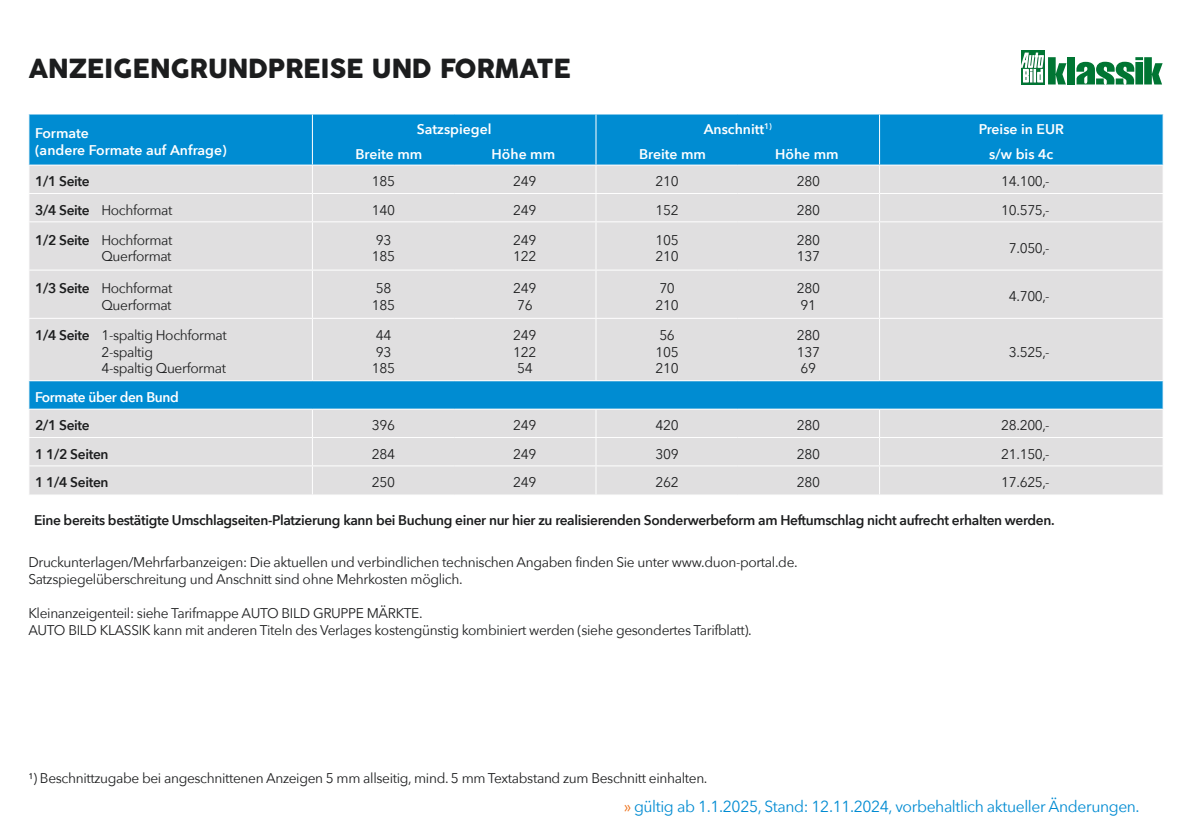
<style>
.page{position:relative;width:1191px;height:840px;background:#fff}
.page>*{position:absolute;margin:0;border:0;box-sizing:border-box;transform-origin:0 0}
.t1{font:26px "Cocogoose Pro";letter-spacing:-.01em;color:#1c1d1e}
.t2{font:16px "Avenir Next";letter-spacing:-.025em;color:#008bd2}
.t3{font:14px/16.8px "Avenir Next";letter-spacing:-.025em;color:#1c1d1e}
.t4{font:600 14px "Avenir Next";letter-spacing:-.025em;color:#1c1d1e}
.t5{font:600 14px/25.2px "Avenir Next";color:#fff}
.t6{font:600 14px "Avenir Next";letter-spacing:-.025em;color:#fff}
.s1{font-weight:600}
.s2{color:#ee7119}
</style>
<div class="page">
<div style="left:29px;top:114px;width:1133px;height:50px;background:#008cd2"></div>
<svg style="left:29px;top:165px;width:1133px;height:329px;background:#cdd8df"></svg>
<hr style="left:312px;top:114px;width:1px;height:50px;background:#fff">
<hr style="left:595px;top:114px;width:1px;height:50px;background:#fff">
<hr style="left:879px;top:114px;width:1px;height:50px;background:#fff">
<hr style="left:28px;top:193px;width:284px;height:1px;background:#fff">
<hr style="left:312px;top:193px;width:142px;height:1px;background:#fff">
<svg style="left:312px;top:165px;width:1px;height:56px"></svg>
<hr style="left:454px;top:193px;width:142px;height:1px;background:#fff">
<hr style="left:596px;top:193px;width:142px;height:1px;background:#fff">
<svg style="left:595px;top:165px;width:1px;height:56px"></svg>
<hr style="left:738px;top:193px;width:141px;height:1px;background:#fff">
<hr style="left:879px;top:193px;width:284px;height:1px;background:#fff">
<svg style="left:879px;top:165px;width:1px;height:56px"></svg>
<svg style="left:1162px;top:165px;width:1px;height:56px"></svg>
<hr style="left:28px;top:221px;width:284px;height:1px;background:#fff">
<hr style="left:312px;top:221px;width:142px;height:1px;background:#fff">
<hr style="left:312px;top:222px;width:1px;height:47px;background:#fff">
<hr style="left:454px;top:221px;width:142px;height:1px;background:#fff">
<hr style="left:596px;top:221px;width:142px;height:1px;background:#fff">
<hr style="left:595px;top:222px;width:1px;height:47px;background:#fff">
<hr style="left:738px;top:221px;width:141px;height:1px;background:#fff">
<hr style="left:879px;top:221px;width:284px;height:1px;background:#fff">
<hr style="left:879px;top:222px;width:1px;height:47px;background:#fff">
<hr style="left:28px;top:269px;width:284px;height:1px;background:#fff">
<hr style="left:312px;top:269px;width:142px;height:1px;background:#fff">
<hr style="left:312px;top:270px;width:1px;height:47px;background:#fff">
<hr style="left:454px;top:269px;width:142px;height:1px;background:#fff">
<hr style="left:596px;top:269px;width:142px;height:1px;background:#fff">
<hr style="left:595px;top:270px;width:1px;height:47px;background:#fff">
<hr style="left:738px;top:269px;width:141px;height:1px;background:#fff">
<hr style="left:879px;top:269px;width:284px;height:1px;background:#fff">
<hr style="left:879px;top:270px;width:1px;height:47px;background:#fff">
<hr style="left:28px;top:317px;width:284px;height:1px;background:#fff">
<hr style="left:312px;top:317px;width:142px;height:1px;background:#fff">
<hr style="left:312px;top:318px;width:1px;height:62px;background:#fff">
<hr style="left:454px;top:317px;width:142px;height:1px;background:#fff">
<hr style="left:596px;top:317px;width:142px;height:1px;background:#fff">
<hr style="left:595px;top:318px;width:1px;height:62px;background:#fff">
<hr style="left:738px;top:317px;width:141px;height:1px;background:#fff">
<hr style="left:879px;top:317px;width:284px;height:1px;background:#fff">
<hr style="left:879px;top:318px;width:1px;height:62px;background:#fff">
<hr style="left:28px;top:380px;width:284px;height:1px;background:#fff">
<hr style="left:312px;top:380px;width:142px;height:1px;background:#fff">
<hr style="left:454px;top:380px;width:142px;height:1px;background:#fff">
<hr style="left:596px;top:380px;width:142px;height:1px;background:#fff">
<hr style="left:738px;top:380px;width:141px;height:1px;background:#fff">
<hr style="left:879px;top:380px;width:284px;height:1px;background:#fff">
<hr style="left:28px;top:408px;width:284px;height:1px;background:#fff">
<hr style="left:312px;top:408px;width:142px;height:1px;background:#fff">
<hr style="left:454px;top:408px;width:142px;height:1px;background:#fff">
<hr style="left:596px;top:408px;width:142px;height:1px;background:#fff">
<hr style="left:738px;top:408px;width:141px;height:1px;background:#fff">
<hr style="left:879px;top:408px;width:284px;height:1px;background:#fff">
<hr style="left:28px;top:437px;width:284px;height:1px;background:#fff">
<hr style="left:312px;top:437px;width:142px;height:1px;background:#fff">
<hr style="left:454px;top:437px;width:142px;height:1px;background:#fff">
<hr style="left:596px;top:437px;width:142px;height:1px;background:#fff">
<hr style="left:738px;top:437px;width:141px;height:1px;background:#fff">
<hr style="left:879px;top:437px;width:284px;height:1px;background:#fff">
<hr style="left:28px;top:465px;width:284px;height:1px;background:#fff">
<svg style="left:28px;top:381px;width:1px;height:28px"></svg>
<hr style="left:312px;top:465px;width:142px;height:1px;background:#fff">
<svg style="left:312px;top:409px;width:1px;height:85px"></svg>
<hr style="left:454px;top:465px;width:142px;height:1px;background:#fff">
<hr style="left:596px;top:465px;width:142px;height:1px;background:#fff">
<svg style="left:595px;top:409px;width:1px;height:85px"></svg>
<hr style="left:738px;top:465px;width:141px;height:1px;background:#fff">
<hr style="left:879px;top:465px;width:284px;height:1px;background:#fff">
<svg style="left:879px;top:409px;width:1px;height:85px"></svg>
<svg style="left:1162px;top:381px;width:1px;height:113px"></svg>
<svg style="left:1021px;top:50px;width:24px;height:3px"></svg>
<svg style="left:1021px;top:53px;width:45px;height:31px"></svg>
<div style="left:1067px;top:57px;width:8px;height:27px;background:#007533"></div>
<svg style="left:1076px;top:57px;width:86px;height:27px"></svg>
<h1 class="t1" style="left:28px;top:51px;width:544px">ANZEIGENGRUNDPREISE UND FORMATE</h1>
<p class="t5" style="left:35px;top:124px;width:193px;line-height:16.8px">Formate<br>(andere Formate auf Anfrage)</p>
<p class="t5" style="left:355px;top:116px;width:137px;text-indent:61px">Satzspiegel<br>Breite mm</p>
<p class="t5" style="left:491px;top:141px;width:65px">Höhe mm</p>
<p class="t5" style="left:639px;top:116px;width:134px;text-indent:65px">Anschnitt<sup>1)<br></sup>Breite mm</p>
<p class="t5" style="left:775px;top:141px;width:65px">Höhe mm</p>
<p class="t5" style="left:978px;top:116px;width:87px;text-align:center">Preise in EUR s/w bis 4c</p>
<p class="t4" style="left:35px;top:169px;width:56px">1/1 Seite</p>
<p class="t3" style="left:372px;top:172px;width:25px">185</p>
<p class="t3" style="left:513px;top:172px;width:25px">249</p>
<p class="t3" style="left:655px;top:172px;width:25px">210</p>
<p class="t3" style="left:797px;top:172px;width:25px">280</p>
<p class="t3" style="left:1001px;top:172px;width:50px">14.100,-</p>
<p class="t3" style="left:35px;top:201px;width:139px"><span class="s1">3/4 Seite</span> Hochformat</p>
<p class="t3" style="left:372px;top:201px;width:25px">140</p>
<p class="t3" style="left:513px;top:201px;width:25px">249</p>
<p class="t3" style="left:655px;top:201px;width:25px">152</p>
<p class="t3" style="left:797px;top:201px;width:25px">280</p>
<p class="t3" style="left:1001px;top:201px;width:50px">10.575,-</p>
<p class="t3" style="left:35px;top:230px;width:139px;text-align:right"><span class="s1">1/2 Seite</span> Hochformat<br>Querformat</p>
<p class="t3" style="left:372px;top:230px;width:25px">93<br>185</p>
<p class="t3" style="left:513px;top:230px;width:25px">249<br>122</p>
<p class="t3" style="left:655px;top:230px;width:25px">105<br>210</p>
<p class="t3" style="left:797px;top:230px;width:25px">280<br>137</p>
<p class="t3" style="left:1009px;top:239px;width:42px">7.050,-</p>
<p class="t3" style="left:35px;top:279px;width:139px;text-align:right"><span class="s1">1/3 Seite</span> Hochformat<br>Querformat</p>
<p class="t3" style="left:372px;top:279px;width:25px">58<br>185</p>
<p class="t3" style="left:513px;top:279px;width:25px">249<br>76</p>
<p class="t3" style="left:655px;top:279px;width:25px">70<br>210</p>
<p class="t3" style="left:797px;top:279px;width:25px">280<br>91</p>
<p class="t3" style="left:1009px;top:287px;width:42px">4.700,-</p>
<p class="t3" style="left:101px;top:325px;width:127px;text-indent:-66px"><span class="s1">1/4 Seite</span> 1-spaltig Hochformat<br>2-spaltig<br>4-spaltig Querformat</p>
<p class="t3" style="left:372px;top:325px;width:25px">44<br>93<br>185</p>
<p class="t3" style="left:513px;top:325px;width:25px;text-align:justify">249<br>122<br>54</p>
<p class="t3" style="left:655px;top:325px;width:25px">56<br>105<br>210</p>
<p class="t3" style="left:797px;top:325px;width:25px;text-align:justify">280<br>137<br>69</p>
<p class="t3" style="left:1009px;top:342px;width:42px">3.525,-</p>
<p class="t6" style="left:35px;top:385px;width:145px">Formate über den Bund</p>
<p class="t4" style="left:35px;top:413px;width:56px">2/1 Seite</p>
<p class="t3" style="left:372px;top:416px;width:25px">396</p>
<p class="t3" style="left:513px;top:416px;width:25px">249</p>
<p class="t3" style="left:655px;top:416px;width:25px">420</p>
<p class="t3" style="left:797px;top:416px;width:25px">280</p>
<p class="t3" style="left:1001px;top:416px;width:50px">28.200,-</p>
<p class="t4" style="left:35px;top:441px;width:75px">1 1/2 Seiten</p>
<p class="t3" style="left:372px;top:444px;width:25px">284</p>
<p class="t3" style="left:513px;top:444px;width:25px">249</p>
<p class="t3" style="left:655px;top:444px;width:25px">309</p>
<p class="t3" style="left:797px;top:444px;width:25px">280</p>
<p class="t3" style="left:1001px;top:444px;width:50px">21.150,-</p>
<p class="t4" style="left:35px;top:470px;width:75px">1 1/4 Seiten</p>
<p class="t3" style="left:372px;top:473px;width:25px">250</p>
<p class="t3" style="left:513px;top:473px;width:25px">249</p>
<p class="t3" style="left:655px;top:473px;width:25px">262</p>
<p class="t3" style="left:797px;top:473px;width:25px">280</p>
<p class="t3" style="left:1001px;top:473px;width:50px">17.625,-</p>
<p class="t4" style="left:34px;top:507px;width:1022px">Eine bereits bestätigte Umschlagseiten-Platzierung kann bei Buchung einer nur hier zu realisierenden Sonderwerbeform am Heftumschlag nicht aufrecht erhalten werden.</p>
<p class="t3" style="left:28px;top:553px;width:771px">Druckunterlagen/Mehrfarbanzeigen: Die aktuellen und verbindlichen technischen Angaben finden Sie unter www.duon-portal.de.<br>Satzspiegelüberschreitung und Anschnitt sind ohne Mehrkosten möglich.</p>
<p class="t3" style="left:28px;top:603px;width:725px">Kleinanzeigenteil: siehe Tarifmappe AUTO BILD GRUPPE MÄRKTE.<br>AUTO BILD KLASSIK kann mit anderen Titeln des Verlages kostengünstig kombiniert werden (siehe gesondertes Tarifblatt).</p>
<p class="t3" style="left:28px;top:768px;width:680px">¹) Beschnittzugabe bei angeschnittenen Anzeigen 5 mm allseitig, mind. 5 mm Textabstand zum Beschnitt einhalten.</p>
<p class="t2" style="left:624px;top:792px;width:517px"><span class="s2">»</span> gültig ab 1.1.2025, Stand: 12.11.2024, vorbehaltlich aktueller Änderungen.</p>
</div>
